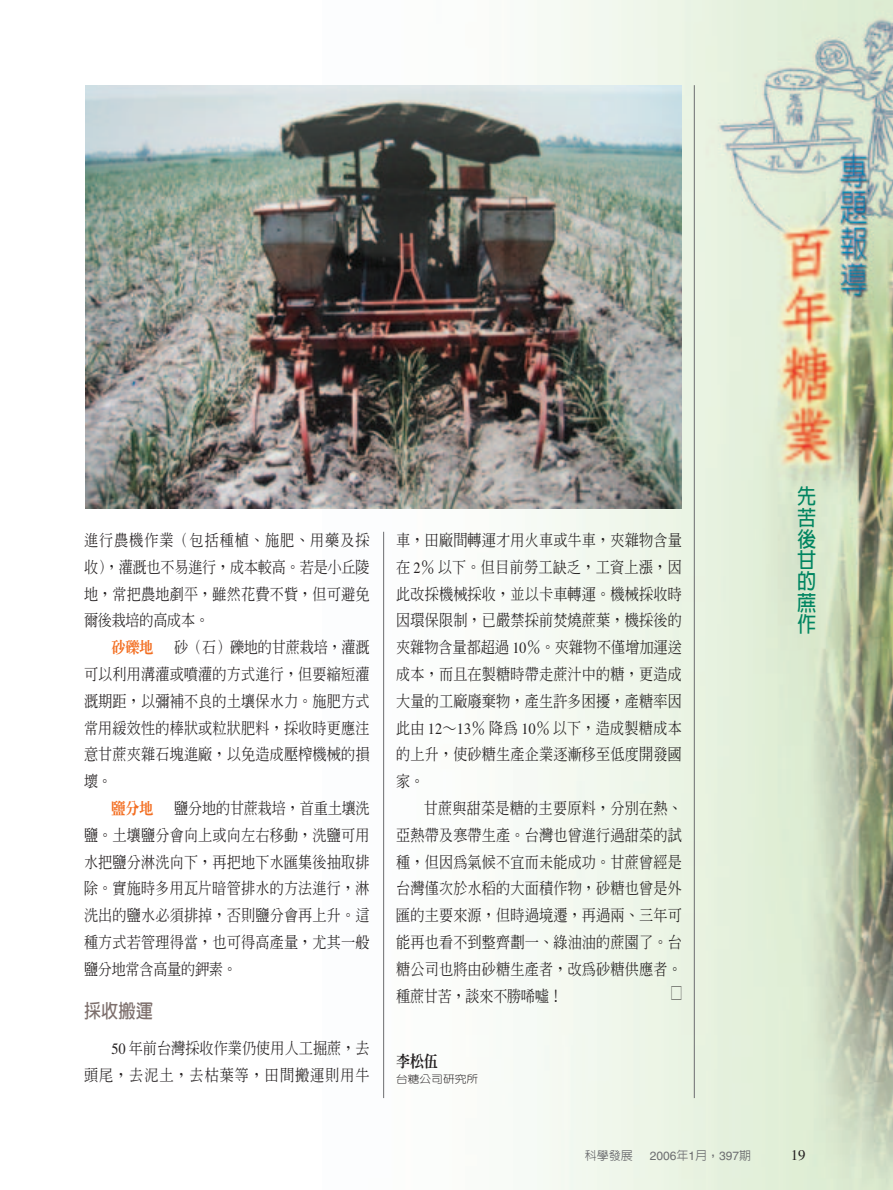
<style>
.page{position:relative;width:893px;height:1190px;background:#fff}
.page>*{position:absolute;margin:0;border:0;box-sizing:border-box;transform-origin:0 0}
.t1{font:700 21.3px/21.3px "Lin Gothic";color:#008561;text-align:justify;scale:.9 1}
.t2{font:700 19.2px "Lin Gothic";color:#7d6f6c;scale:.9 1}
.t3{font:500 15.9px "Inn Ming";color:#231f20;scale:.76 1}
.t4{font:500 15.75px/26.8px "Inn Ming";letter-spacing:.01em;color:#231f20;text-align:justify;scale:.9 1}
.t5{font:800 15.75px "Inn Ming";letter-spacing:-.015em;color:#f36e21;scale:.9 1}
.t6{font:800 15.75px "Inn Ming";color:#231f20;scale:.9 1}
.t7{font:14.85px "Times";color:#231f20}
.t8{font:12px "Helvetica";color:#6c6d70}
.t9{font:500 12px "Lin Gothic";color:#6c6d70}
.t10{font:300 10.5px "Yen Round";color:#231f20;scale:1.11 1}
.s1{font-family:"Times";font-weight:400}
.s2{font-family:"Lin Gothic";font-weight:500}
</style>
<div class="page">
<img style="left:322px;top:0;width:570px;height:1190px">
<hr style="left:383px;top:532px;width:1px;height:566px;background:#6c6d70">
<hr style="left:694px;top:85px;width:1px;height:1013px;background:#6c6d70">
<img style="left:86px;top:85px;width:595px;height:423px">
<p class="t4" style="left:84px;top:526px;width:319px">進行農機作業（包括種植、施肥、用藥及採收），灌溉也不易進行，成本較高。若是小丘陵地，常把農地剷平，雖然花費不貲，但可避免爾後栽培的高成本。</p>
<p class="t5" style="left:112px;top:639px;width:48px">砂礫地</p>
<p class="t4" style="left:84px;top:633px;width:319px;text-indent:90px">砂（石）礫地的甘蔗栽培，灌溉可以利用溝灌或噴灌的方式進行，但要縮短灌溉期距，以彌補不良的土壤保水力。施肥方式常用緩效性的棒狀或粒狀肥料，採收時更應注意甘蔗夾雜石塊進廠，以免造成壓榨機械的損壞。</p>
<p class="t5" style="left:112px;top:800px;width:48px">鹽分地</p>
<p class="t4" style="left:84px;top:794px;width:319px;text-indent:90px">鹽分地的甘蔗栽培，首重土壤洗鹽。土壤鹽分會向上或向左右移動，洗鹽可用水把鹽分淋洗向下，再把地下水匯集後抽取排除。實施時多用瓦片暗管排水的方法進行，淋洗出的鹽水必須排掉，否則鹽分會再上升。這種方式若管理得當，也可得高產量，尤其一般鹽分地常含高量的鉀素。</p>
<p class="t2" style="left:84px;top:1000px;width:78px">採收搬運</p>
<p class="t4" style="left:84px;top:1034px;width:319px;text-align:right"><span class="s1">50</span> 年前台灣採收作業仍使用人工掘蔗，去<br>頭尾，去泥土，去枯葉等，田間搬運則用牛</p>
<p class="t4" style="left:396px;top:526px;width:319px">車，田廠間轉運才用火車或牛車，夾雜物含量在 <span class="s1">2</span>％以下。但目前勞工缺乏，工資上漲，因此改採機械採收，並以卡車轉運。機械採收時因環保限制，已嚴禁採前焚燒蔗葉，機採後的夾雜物含量都超過 <span class="s1">10</span>％。夾雜物不僅增加運送成本，而且在製糖時帶走蔗汁中的糖，更造成大量的工廠廢棄物，產生許多困擾，產糖率因此由 <span class="s1">12</span>∼<span class="s1">13</span>％降為 <span class="s1">10</span>％以下，造成製糖成本的上升，使砂糖生產企業逐漸移至低度開發國家。</p>
<p class="t4" style="left:396px;top:794px;width:319px;text-indent:28px">甘蔗與甜菜是糖的主要原料，分別在熱、亞熱帶及寒帶生產。台灣也曾進行過甜菜的試種，但因為氣候不宜而未能成功。甘蔗曾經是台灣僅次於水稻的大面積作物，砂糖也曾是外匯的主要來源，但時過境遷，再過兩、三年可能再也看不到整齊劃一、綠油油的蔗園了。台糖公司也將由砂糖生產者，改為砂糖供應者。種蔗甘苦，談來不勝唏噓！</p>
<p class="t3" style="left:670px;top:984px;width:18px">□</p>
<p class="t6" style="left:396px;top:1053px;width:48px">李松伍</p>
<p class="t10" style="left:396px;top:1073px;width:75px">台糖公司研究所</p>
<h1 class="t1" style="left:797px;top:485px;width:23px">先苦後甘的睏作</h1>
<p class="t9" style="left:585px;top:1149px;width:49px">科學發展</p>
<p class="t8" style="left:649px;top:1151px;width:103px">2006<span class="s2">年</span>1<span class="s2">月，</span>397<span class="s2">期</span></p>
<p class="t7" style="left:790px;top:1149px;width:16px">19</p>
</div>
